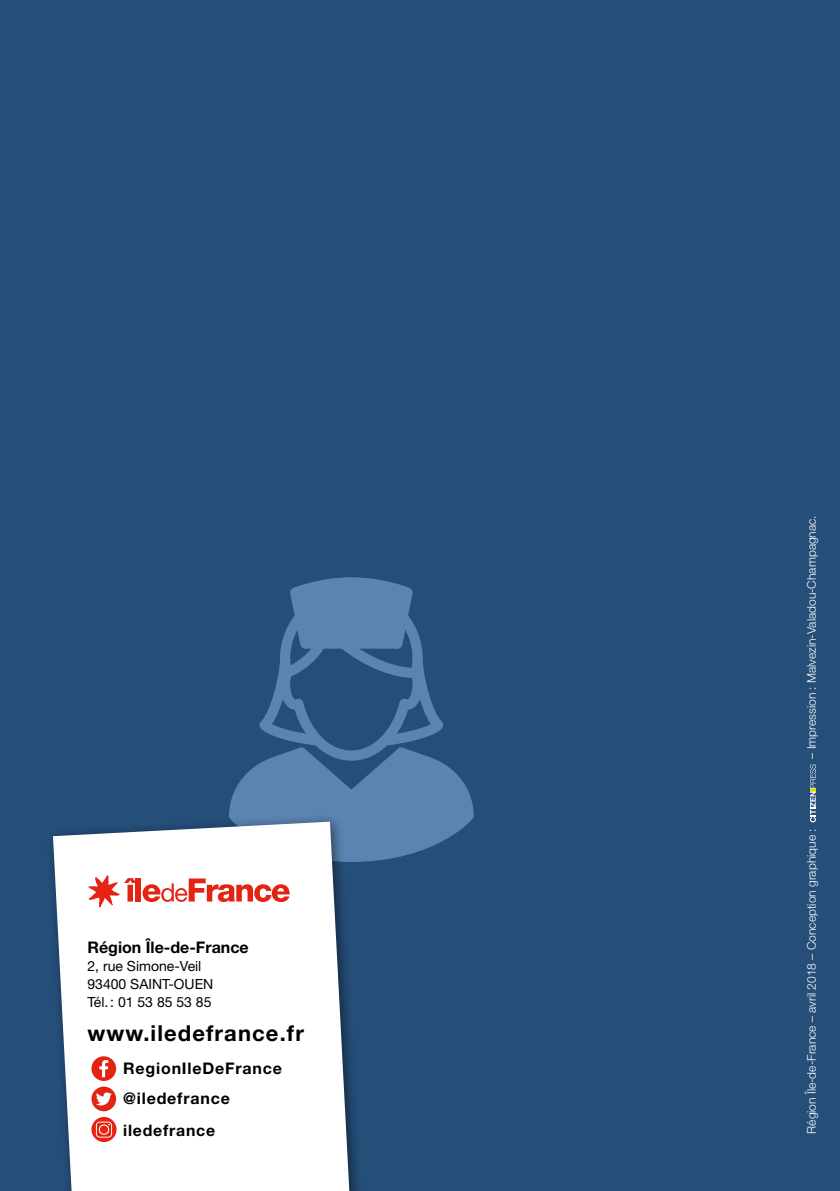
<style>
.page{position:relative;width:840px;height:1191px;background:#fff}
.page>*{position:absolute;margin:0;border:0;box-sizing:border-box;transform-origin:0 0}
.t1{font:700 22px "Helvetica Neue LT Std";letter-spacing:.05em;color:#000}
.t2{font:700 16px "Helvetica Neue LT Std";letter-spacing:.05em;color:#000}
.t3{font:700 16px "Helvetica Neue LT Std";color:#000}
.t4{font:700 15.8px "Helvetica Neue LT Std";letter-spacing:.05em;color:#000}
.t5{font:14px/18px "Helvetica Neue LT Std";color:#000}
.t6{font:300 12px "Helvetica Neue LT Std";color:#fff}
</style>
<div class="page">
<div style="left:0;top:0;width:839px;height:1191px;background:#254e79"></div>
<svg style="left:229px;top:577px;width:244px;height:285px"></svg>
<svg style="left:810px;top:764px;width:5px;height:58px"></svg>
<div style="left:45px;top:814px;width:320px;height:377px;background:#000;opacity:.5"></div>
<svg style="left:53px;top:821px;width:296px;height:370px;background:#e9edf1"></svg>
<div style="left:65px;top:855px;width:248px;height:69px;background:#fff"></div>
<svg style="left:88px;top:875px;width:48px;height:32px"></svg>
<div style="left:136px;top:878px;width:5px;height:23px;background:#e42313"></div>
<svg style="left:142px;top:878px;width:148px;height:24px"></svg>
<div style="left:91px;top:1086px;width:25px;height:25px;background:#e42313;border-radius:50%"></div>
<svg style="left:96px;top:1092px;width:16px;height:13px"></svg>
<div style="left:91px;top:1056px;width:25px;height:25px;background:#e42313;border-radius:50%"></div>
<svg style="left:99px;top:1060px;width:9px;height:17px"></svg>
<svg style="left:91px;top:1117px;width:25px;height:25px"></svg>
<svg style="left:96px;top:1121px;width:16px;height:16px"></svg>
<h2 class="t3" style="left:87px;top:937px;width:163px">Région Île-de-France</h2>
<p class="t5" style="left:87px;top:956px;width:127px">2, rue Simone-Veil<br>93400 SAINT-OUEN<br>Tél.: 01 53 85 53 85</p>
<h1 class="t1" style="left:87px;top:1019px;width:218px">www.iledefrance.fr</h1>
<h2 class="t2" style="left:123px;top:1058px;width:160px">RegionIleDeFrance</h2>
<h2 class="t2" style="left:123px;top:1088px;width:108px">@iledefrance</h2>
<h3 class="t4" style="left:123px;top:1120px;width:93px">iledefrance</h3>
<p class="t6" style="left:803px;top:758px;width:245px;rotate:-90deg">– Impression : Malvezin-Valadou-Champagnac.</p>
<p class="t6" style="left:803px;top:1133px;width:307px;rotate:-90deg">Région Île-de-France – avril 2018 – Conception graphique :</p>
</div>
